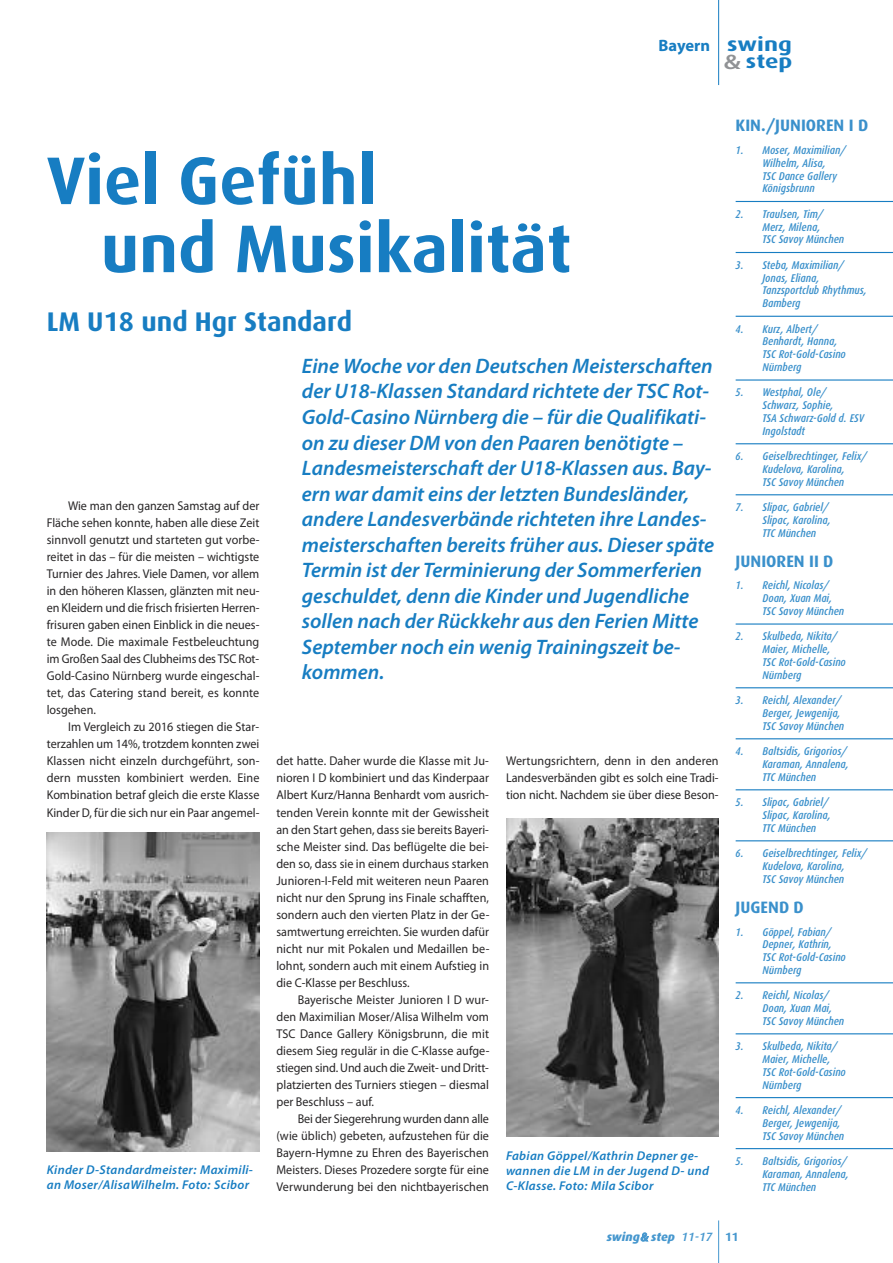
<style>
.page{position:relative;width:893px;height:1263px;background:#fff}
.page>*{position:absolute;margin:0;border:0;box-sizing:border-box;transform-origin:0 0}
.t1{font:700 67.5px/68.1px "Dax";color:#177dc2}
.t2{font:700 27px "Dax";color:#177dc2}
.t3{font:italic 600 21px/25.5px "Myriad Pro";color:#177dc2}
.t4{font:700 19.5px/16.5px "Dax";color:#177dc2;scale:1.25 1}
.t5{font:700 16.5px "Dax";color:#3a90cb}
.t6{font:700 16.5px "Myriad Pro";color:#177dc2}
.t7{font:12.75px/17px "Myriad Pro";color:#272526;text-align:justify;scale:.95 1}
.t8{font:italic 600 12.75px/14.9px "Myriad Pro";letter-spacing:.025em;color:#177dc2}
.t9{font:italic 800 12px "Dax";color:#4697ce}
.t10{font:italic 500 11.25px/12.8px "Dax Condensed";color:#3a90cb}
.s1{font-family:"Myriad Pro";font-weight:600;font-size:21px;color:#909295}
.s2{font-family:"Myriad Pro";font-weight:600}
.s3{font-weight:500}
.s4{font-weight:700;font-style:normal}
</style>
<div class="page">
<hr style="left:718px;top:1220px;width:1px;height:43px;background:#4697ce">
<hr style="left:718px;top:0;width:1px;height:85px;background:#177dc2">
<hr style="left:736px;top:201px;width:157px;height:1px;background:#177dc2">
<hr style="left:736px;top:252px;width:157px;height:1px;background:#177dc2">
<hr style="left:736px;top:316px;width:157px;height:1px;background:#177dc2">
<hr style="left:736px;top:379px;width:157px;height:2px;background:#177dc2">
<hr style="left:736px;top:443px;width:157px;height:1px;background:#177dc2">
<hr style="left:736px;top:494px;width:157px;height:1px;background:#177dc2">
<hr style="left:736px;top:623px;width:157px;height:2px;background:#177dc2">
<hr style="left:736px;top:687px;width:157px;height:1px;background:#177dc2">
<hr style="left:736px;top:738px;width:157px;height:1px;background:#177dc2">
<hr style="left:736px;top:789px;width:157px;height:1px;background:#177dc2">
<hr style="left:736px;top:840px;width:157px;height:1px;background:#177dc2">
<hr style="left:736px;top:982px;width:157px;height:1px;background:#177dc2">
<hr style="left:736px;top:1033px;width:157px;height:1px;background:#177dc2">
<hr style="left:736px;top:1097px;width:157px;height:1px;background:#177dc2">
<hr style="left:736px;top:1148px;width:157px;height:1px;background:#177dc2">
<img style="left:47px;top:832px;width:212px;height:319px">
<img style="left:506px;top:818px;width:213px;height:319px">
<p class="t6" style="left:659px;top:39px;width:53px">Bayern</p>
<h3 class="t4" style="left:724px;top:36px;width:57px">swing <span class="s1">&amp;</span> step</h3>
<h1 class="t1" style="left:101px;top:147px;width:472px;text-indent:-54px">Viel Gefühl<br>und Musikalität</h1>
<h2 class="t2" style="left:47px;top:306px;width:307px">LM U18 und Hgr Standard</h2>
<p class="t7" style="left:47px;top:499px;width:225px;text-indent:21px">Wie man den ganzen Samstag auf der Fläche sehen konnte, haben alle diese Zeit sinnvoll genutzt und starteten gut vorbe&shy;reitet in das – für die meisten – wichtigste Turnier des Jahres. Viele Damen, vor allem in den höheren Klassen, glänzten mit neu&shy;en Kleidern und die frisch frisierten Herren&shy;frisuren gaben einen Einblick in die neues&shy;te Mode. Die maximale Festbeleuchtung im Großen Saal des Clubheims des TSC Rot-Gold-Casino Nürnberg wurde eingeschal&shy;tet, das Catering stand bereit, es konnte losgehen.</p>
<p class="t7" style="left:47px;top:720px;width:225px;text-indent:21px">Im Vergleich zu 2016 stiegen die Star&shy;terzahlen um 14%, trotzdem konnten zwei Klassen nicht einzeln durchgeführt, son&shy;dern mussten kombiniert werden. Eine Kombination betraf gleich die erste Klasse Kinder D, für die sich nur ein Paar angemel-</p>
<p class="t8" style="left:47px;top:1164px;width:208px">Kinder D-Standardmeister: Maximili&shy;an Moser/AlisaWilhelm. Foto: Scibor</p>
<p class="t3" style="left:302px;top:355px;width:414px">Eine Woche vor den Deutschen Meisterschaften der U18-Klassen Standard richtete der TSC Rot-Gold-Casino Nürnberg die – für die Qualifikati&shy;on zu dieser DM von den Paaren benötigte – Landesmeisterschaft der U18-Klassen aus. Bay&shy;ern war damit eins der letzten Bundesländer, andere Landesverbände richteten ihre Landes&shy;meisterschaften bereits früher aus. Dieser späte Termin ist der Terminierung der Sommerferien geschuldet, denn die Kinder und Jugendliche sollen nach der Rückkehr aus den Ferien Mitte September noch ein wenig Trainingszeit be&shy;kommen.</p>
<p class="t7" style="left:276px;top:754px;width:226px">det hatte. Daher wurde die Klasse mit Ju&shy;nioren I D kombiniert und das Kinderpaar Albert Kurz/Hanna Benhardt vom ausrich&shy;tenden Verein konnte mit der Gewissheit an den Start gehen, dass sie bereits Bayeri&shy;sche Meister sind. Das beflügelte die bei&shy;den so, dass sie in einem durchaus starken Junioren-I-Feld mit weiteren neun Paaren nicht nur den Sprung ins Finale schafften, sondern auch den vierten Platz in der Ge&shy;samtwertung erreichten. Sie wurden dafür nicht nur mit Pokalen und Medaillen be&shy;lohnt, sondern auch mit einem Aufstieg in die C-Klasse per Beschluss.</p>
<p class="t7" style="left:276px;top:992px;width:226px;text-indent:21px">Bayerische Meister Junioren I D wur&shy;den Maximilian Moser/Alisa Wilhelm vom TSC Dance Gallery Königsbrunn, die mit diesem Sieg regulär in die C-Klasse aufge&shy;stiegen sind. Und auch die Zweit- und Dritt&shy;platzierten des Turniers stiegen – diesmal per Beschluss – auf.</p>
<p class="t7" style="left:276px;top:1111px;width:225px;text-indent:21px">Bei der Siegerehrung wurden dann alle (wie üblich) gebeten, aufzustehen für die Bayern-Hymne zu Ehren des Bayerischen Meisters. Dieses Prozedere sorgte für eine Verwunderung bei den nichtbayerischen</p>
<p class="t7" style="left:506px;top:754px;width:225px">Wertungsrichtern, denn in den anderen Landesverbänden gibt es solch eine Tradi&shy;tion nicht. Nachdem sie über diese Beson-</p>
<p class="t8" style="left:506px;top:1149px;width:204px">Fabian Göppel/Kathrin Depner ge&shy;wannen die LM in der Jugend D- und<br>C-Klasse. Foto: Mila Scibor</p>
<p class="t5" style="left:736px;top:116px;width:134px">KIN./JUNIOREN I D</p>
<p class="t10" style="left:762px;top:144px;width:85px;text-indent:-27px">1. Moser, Maximilian/<br>Wilhelm, Alisa,<br>TSC Dance Gallery<br>Königsbrunn</p>
<p class="t10" style="left:762px;top:208px;width:83px;text-indent:-27px">2. Traulsen, Tim/<br>Merz, Milena,<br>TSC Savoy München</p>
<p class="t10" style="left:762px;top:259px;width:106px;text-indent:-27px">3. Steba, Maximilian/<br>Jonas, Eliana,<br>Tanzsportclub Rhythmus,<br>Bamberg</p>
<p class="t10" style="left:762px;top:322px;width:85px;text-indent:-27px">4. Kurz, Albert/<br>Benhardt, Hanna,<br>TSC Rot-Gold-Casino<br>Nürnberg</p>
<p class="t10" style="left:762px;top:386px;width:103px;text-indent:-27px">5. Westphal, Ole/<br>Schwarz, Sophie,<br>TSA Schwarz-Gold d. ESV<br>Ingolstadt</p>
<p class="t10" style="left:736px;top:450px;width:133px;text-align:center">6. Geiselbrechtinger, Felix/<br>Kudelova, Karolina,<br>TSC Savoy München</p>
<p class="t10" style="left:762px;top:501px;width:70px;text-indent:-27px">7. Slipac, Gabriel/<br>Slipac, Karolina,<br>TTC München</p>
<p class="t5" style="left:736px;top:551px;width:99px">JUNIOREN II D</p>
<p class="t10" style="left:762px;top:579px;width:83px;text-indent:-27px">1. Reichl, Nicolas/<br>Doan, Xuan Mai,<br>TSC Savoy München</p>
<p class="t10" style="left:762px;top:630px;width:85px;text-indent:-27px">2. Skulbeda, Nikita/<br>Maier, Michelle,<br>TSC Rot-Gold-Casino<br>Nürnberg</p>
<p class="t10" style="left:762px;top:694px;width:83px;text-indent:-27px">3. Reichl, Alexander/<br>Berger, Jewgenija,<br>TSC Savoy München</p>
<p class="t10" style="left:762px;top:745px;width:88px;text-indent:-27px">4. Baltsidis, Grigorios/<br>Karaman, Annalena,<br>TTC München</p>
<p class="t10" style="left:762px;top:796px;width:70px;text-indent:-27px">5. Slipac, Gabriel/<br>Slipac, Karolina,<br>TTC München</p>
<p class="t10" style="left:736px;top:847px;width:133px;text-align:center">6. Geiselbrechtinger, Felix/<br>Kudelova, Karolina,<br>TSC Savoy München</p>
<p class="t5" style="left:736px;top:897px;width:70px">JUGEND D</p>
<p class="t10" style="left:762px;top:925px;width:85px;text-indent:-27px">1. Göppel, Fabian/<br>Depner, Kathrin,<br>TSC Rot-Gold-Casino<br>Nürnberg</p>
<p class="t10" style="left:762px;top:989px;width:83px;text-indent:-27px">2. Reichl, Nicolas/<br>Doan, Xuan Mai,<br>TSC Savoy München</p>
<p class="t10" style="left:762px;top:1040px;width:85px;text-indent:-27px">3. Skulbeda, Nikita/<br>Maier, Michelle,<br>TSC Rot-Gold-Casino<br>Nürnberg</p>
<p class="t10" style="left:762px;top:1104px;width:83px;text-indent:-27px">4. Reichl, Alexander/<br>Berger, Jewgenija,<br>TSC Savoy München</p>
<p class="t10" style="left:762px;top:1155px;width:88px;text-indent:-27px">5. Baltsidis, Grigorios/<br>Karaman, Annalena,<br>TTC München</p>
<p class="t9" style="left:607px;top:1230px;width:133px">swing<span class="s2">&amp;</span> step <span class="s3">11-17</span> <span class="s4">11</span></p>
</div>
